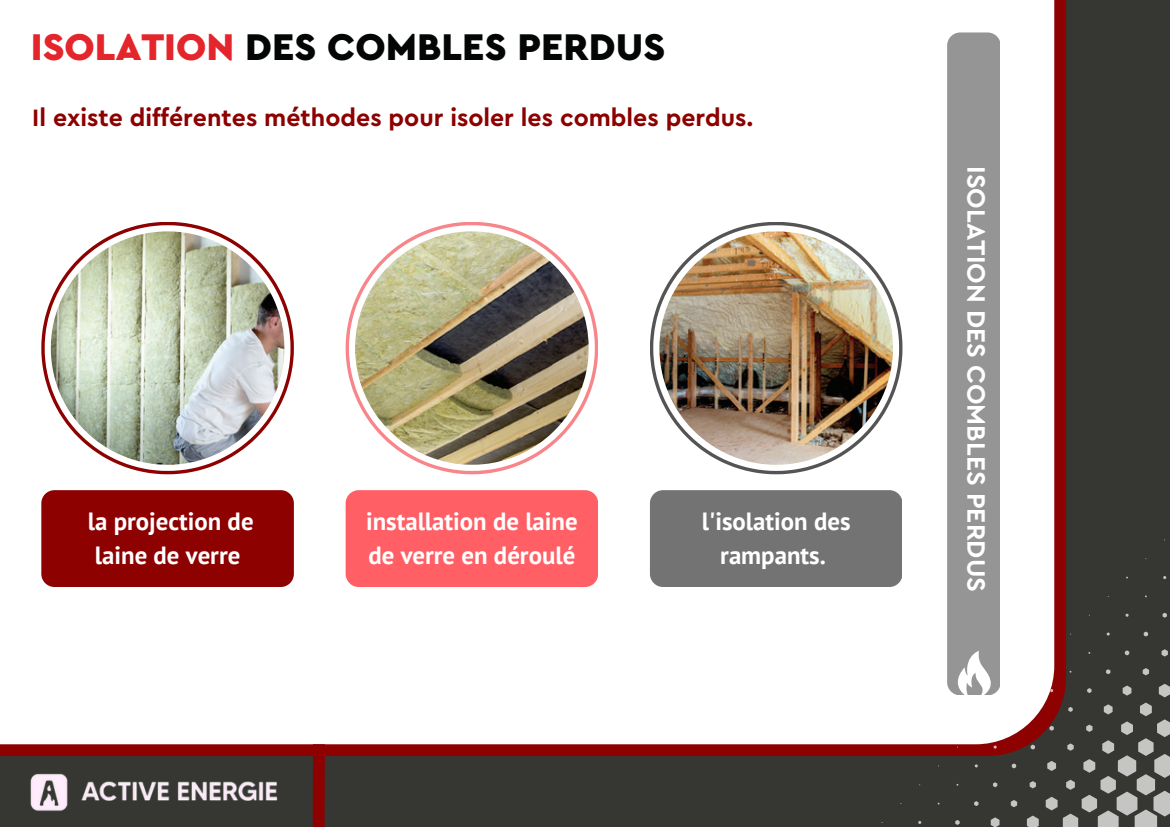
<style>
.page{position:relative;width:1170px;height:827px;background:#fff}
.page>*{position:absolute;margin:0;border:0;box-sizing:border-box;transform-origin:0 0}
.t1{font:900 39.02px "Cera Pro";color:#040606}
.t2{font:700 26.25px "Cera Pro";color:#fff}
.t3{font:700 24.85px/34.1px "PT Sans";color:#fff}
.t4{font:700 24.85px "Cera Pro";color:#8d0101}
.s1{color:#e4252b}
</style>
<div class="page">
<div style="left:0;top:0;width:1169px;height:827px;background:#363733"></div>
<div style="left:0;top:0;width:1066px;height:756px;background:#8d0101"></div>
<div style="left:0;top:0;width:1054px;height:744px;background:#fff"></div>
<img style="left:81px;top:781px;width:197px;height:20px">
<img style="left:30px;top:773px;width:38px;height:38px">
<svg style="left:955px;top:820px;width:4px;height:5px"></svg>
<svg style="left:974px;top:801px;width:4px;height:5px"></svg>
<svg style="left:993px;top:782px;width:4px;height:5px"></svg>
<svg style="left:1011px;top:763px;width:5px;height:5px"></svg>
<svg style="left:1030px;top:744px;width:5px;height:5px"></svg>
<svg style="left:1106px;top:669px;width:4px;height:5px"></svg>
<svg style="left:1124px;top:650px;width:5px;height:5px"></svg>
<svg style="left:1143px;top:631px;width:5px;height:5px"></svg>
<svg style="left:1162px;top:613px;width:4px;height:5px"></svg>
<svg style="left:990px;top:817px;width:9px;height:10px"></svg>
<svg style="left:1010px;top:800px;width:7px;height:7px"></svg>
<svg style="left:1029px;top:781px;width:6px;height:7px"></svg>
<svg style="left:1142px;top:668px;width:7px;height:7px"></svg>
<svg style="left:1161px;top:649px;width:6px;height:7px"></svg>
<svg style="left:1026px;top:815px;width:12px;height:12px"></svg>
<svg style="left:1045px;top:684px;width:124px;height:143px"></svg>
<svg style="left:306px;top:744px;width:25px;height:83px"></svg>
<div style="left:947px;top:32px;width:53px;height:663px;background:#959595;border-radius:13px"></div>
<svg style="left:947px;top:651px;width:53px;height:44px"></svg>
<svg style="left:41px;top:222px;width:253px;height:252px"></svg>
<svg style="left:45px;top:225px;width:245px;height:246px"></svg>
<img style="left:51px;top:231px;width:233px;height:234px">
<svg style="left:345px;top:222px;width:253px;height:252px"></svg>
<svg style="left:349px;top:225px;width:246px;height:246px"></svg>
<img style="left:355px;top:231px;width:233px;height:234px">
<svg style="left:650px;top:222px;width:252px;height:252px"></svg>
<svg style="left:653px;top:225px;width:246px;height:246px"></svg>
<img style="left:659px;top:231px;width:234px;height:234px">
<div style="left:41px;top:490px;width:252px;height:97px;background:#8d0101;border-radius:13px"></div>
<div style="left:345px;top:490px;width:252px;height:97px;background:#ff5f65;border-radius:13px"></div>
<div style="left:650px;top:490px;width:252px;height:97px;background:#737373;border-radius:13px"></div>
<p class="t1" style="left:31px;top:28px;width:635px"><span class="s1">ISOLATION</span> DES COMBLES PERDUS</p>
<p class="t4" style="left:32px;top:106px;width:722px">Il existe différentes méthodes pour isoler les combles perdus.</p>
<p class="t3" style="left:88px;top:503px;width:167px">la projection de laine de verre</p>
<p class="t3" style="left:366px;top:503px;width:213px">installation de laine de verre en déroulé</p>
<p class="t3" style="left:702px;top:503px;width:150px;text-align:center">l'isolation des rampants.</p>
<p class="t2" style="left:988px;top:166px;width:427px;rotate:90deg">ISOLATION DES COMBLES PERDUS</p>
</div>
